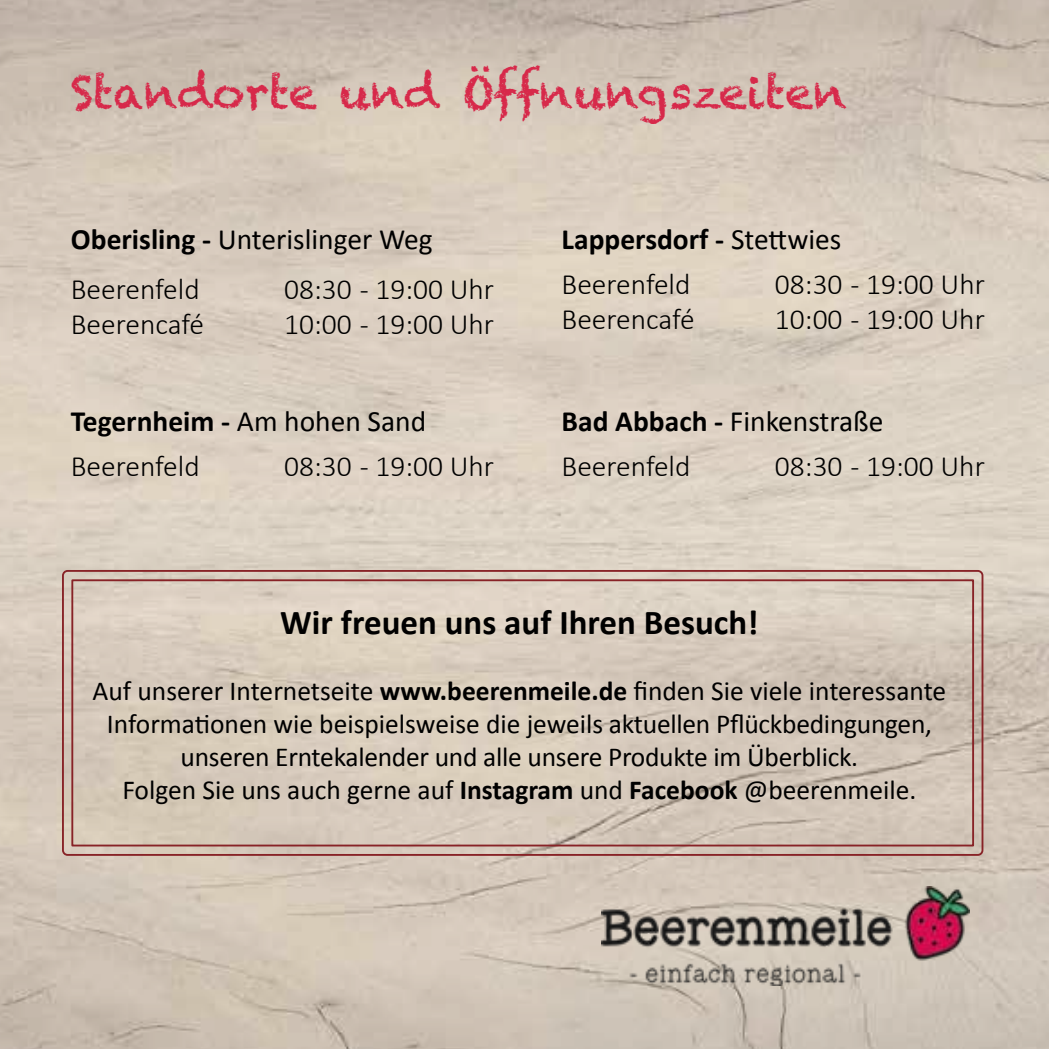
<style>
.page{position:relative;width:1049px;height:1049px;background:#fff}
.page>*{position:absolute;margin:0;border:0;box-sizing:border-box;transform-origin:0 0}
.t1{font:45px "Chalkduster";color:#d7294a}
.t2{font:700 35px "Calibri";color:#000}
.t3{font:300 29.5px "Calibri";color:#000}
.t4{font:29.5px/45px "Calibri";color:#000}
.t5{font:700 29.5px/45px "Calibri";color:#000}
.t6{font:27.5px/33px "Calibri";letter-spacing:-.005em;color:#000;text-align:center}
.s1{font-weight:700}
.s2{font-weight:300}
.s3{font-weight:400}
</style>
<div class="page">
<img style="left:0;top:0;width:1049px;height:1049px">
<div style="left:62px;top:570px;width:921px;height:286px;border:2px solid #882327;border-radius:5px"></div>
<div style="left:71px;top:579px;width:903px;height:267px;border:2px solid #882327"></div>
<img style="left:602px;top:886px;width:368px;height:99px">
<h1 class="t1" style="left:71px;top:66px;width:777px">Standorte und Öffnungszeiten</h1>
<p class="t4" style="left:71px;top:213px;width:363px;line-height:50px"><span class="s1">Oberisling -</span> Unterislinger Weg<br><span class="s2">Beerenfeld</span></p>
<p class="t3" style="left:284px;top:271px;width:211px">08:30 - 19:00 Uhr</p>
<p class="t5" style="left:562px;top:216px;width:281px">Lappersdorf - <span class="s3">Stettwies<br></span><span class="s2">Beerenfeld</span></p>
<p class="t3" style="left:775px;top:266px;width:211px">08:30 - 19:00 Uhr</p>
<p class="t3" style="left:71px;top:306px;width:135px">Beerencafé</p>
<p class="t3" style="left:284px;top:306px;width:211px">10:00 - 19:00 Uhr</p>
<p class="t3" style="left:562px;top:301px;width:135px">Beerencafé</p>
<p class="t3" style="left:775px;top:301px;width:211px">10:00 - 19:00 Uhr</p>
<p class="t5" style="left:71px;top:398px;width:357px">Tegernheim - <span class="s3">Am hohen Sand<br></span><span class="s2">Beerenfeld</span></p>
<p class="t3" style="left:284px;top:448px;width:211px">08:30 - 19:00 Uhr</p>
<p class="t4" style="left:562px;top:398px;width:323px"><span class="s1">Bad Abbach -</span> Finkenstraße<br><span class="s2">Beerenfeld</span></p>
<p class="t3" style="left:775px;top:448px;width:211px">08:30 - 19:00 Uhr</p>
<p class="t2" style="left:280px;top:598px;width:480px">Wir freuen uns auf Ihren Besuch!</p>
<p class="t6" style="left:93px;top:674px;width:855px">Auf unserer Internetseite <span class="s1">www.beerenmeile.de</span> finden Sie viele interessante Informationen wie beispielsweise die jeweils aktuellen Pflückbedingungen, unseren Erntekalender und alle unsere Produkte im Überblick.<br>Folgen Sie uns auch gerne auf <span class="s1">Instagram</span> und <span class="s1">Facebook</span> @beerenmeile.</p>
</div>
